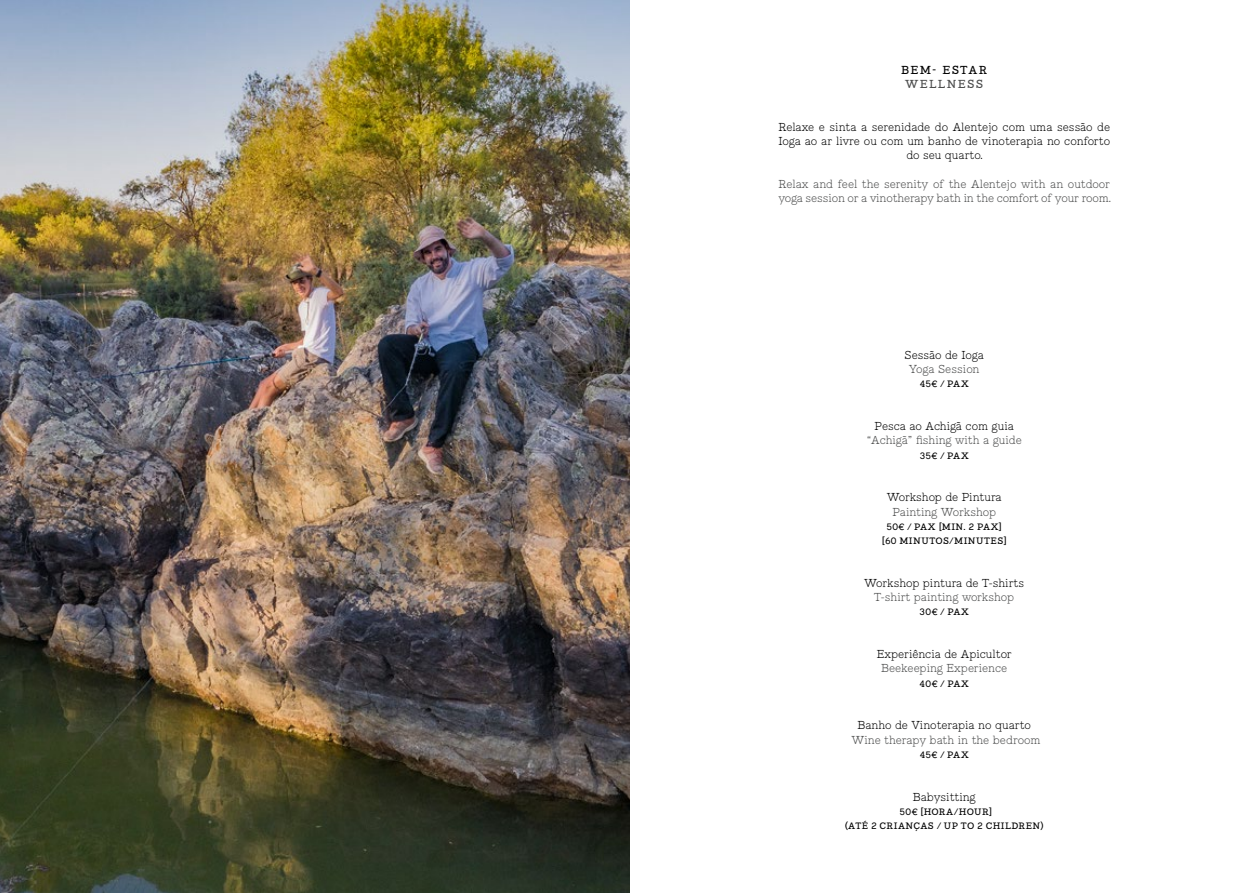
<style>
.page{position:relative;width:1259px;height:893px;background:#fff}
.page>*{position:absolute;margin:0;border:0;box-sizing:border-box;transform-origin:0 0}
.t1{font:300 11.25px/14.2px "Piek";color:#000;text-align:center}
.t2{font:300 11.25px/14.2px "Piek";letter-spacing:-.01em;color:#4b4c4c}
.t3{font:11.25px "Piek";letter-spacing:.095em;color:#000}
.t4{font:11.25px "Piek";letter-spacing:.115em;color:#4b4c4c}
.t5{font:9px/14.2px "Piek";letter-spacing:.04em;color:#000;text-align:center}
</style>
<div class="page">
<img style="left:0;top:0;width:629px;height:893px">
<p class="t3" style="left:901px;top:63px;width:87px">BEM- ESTAR</p>
<p class="t4" style="left:905px;top:77px;width:79px">WELLNESS</p>
<p class="t1" style="left:778px;top:120px;width:333px">Relaxe e sinta a serenidade do Alentejo com uma sessão de<br>Ioga ao ar livre ou com um banho de vinoterapia no conforto do seu quarto.</p>
<p class="t2" style="left:778px;top:177px;width:334px">Relax and feel the serenity of the Alentejo with an outdoor yoga session or a vinotherapy bath in the comfort of your room.</p>
<p class="t1" style="left:904px;top:348px;width:81px">Sessão de Ioga</p>
<p class="t2" style="left:909px;top:362px;width:72px">Yoga Session</p>
<p class="t5" style="left:919px;top:377px;width:50px">45€ / PAX</p>
<p class="t1" style="left:874px;top:419px;width:141px">Pesca ao Achigã com guia</p>
<p class="t2" style="left:866px;top:433px;width:157px">“Achigã” fishing with a guide</p>
<p class="t5" style="left:919px;top:448px;width:50px">35€ / PAX</p>
<p class="t1" style="left:887px;top:490px;width:116px">Workshop de Pintura</p>
<p class="t2" style="left:892px;top:505px;width:105px">Painting Workshop</p>
<p class="t5" style="left:881px;top:520px;width:127px">50€ / PAX [MIN. 2 PAX] [60 MINUTOS/MINUTES]</p>
<p class="t1" style="left:864px;top:576px;width:161px">Workshop pintura de T-shirts</p>
<p class="t2" style="left:874px;top:590px;width:141px">T-shirt painting workshop</p>
<p class="t5" style="left:919px;top:605px;width:51px">30€ / PAX</p>
<p class="t1" style="left:876px;top:647px;width:137px">Experiência de Apicultor</p>
<p class="t2" style="left:881px;top:661px;width:128px">Beekeeping Experience</p>
<p class="t5" style="left:919px;top:676px;width:51px">40€ / PAX</p>
<p class="t1" style="left:857px;top:718px;width:175px">Banho de Vinoterapia no quarto</p>
<p class="t2" style="left:851px;top:733px;width:190px">Wine therapy bath in the bedroom</p>
<p class="t5" style="left:919px;top:748px;width:50px">45€ / PAX</p>
<p class="t1" style="left:912px;top:790px;width:64px">Babysitting</p>
<p class="t5" style="left:844px;top:805px;width:201px">50€ [HORA/HOUR]<br>(ATÉ 2 CRIANÇAS / UP TO 2 CHILDREN)</p>
</div>
